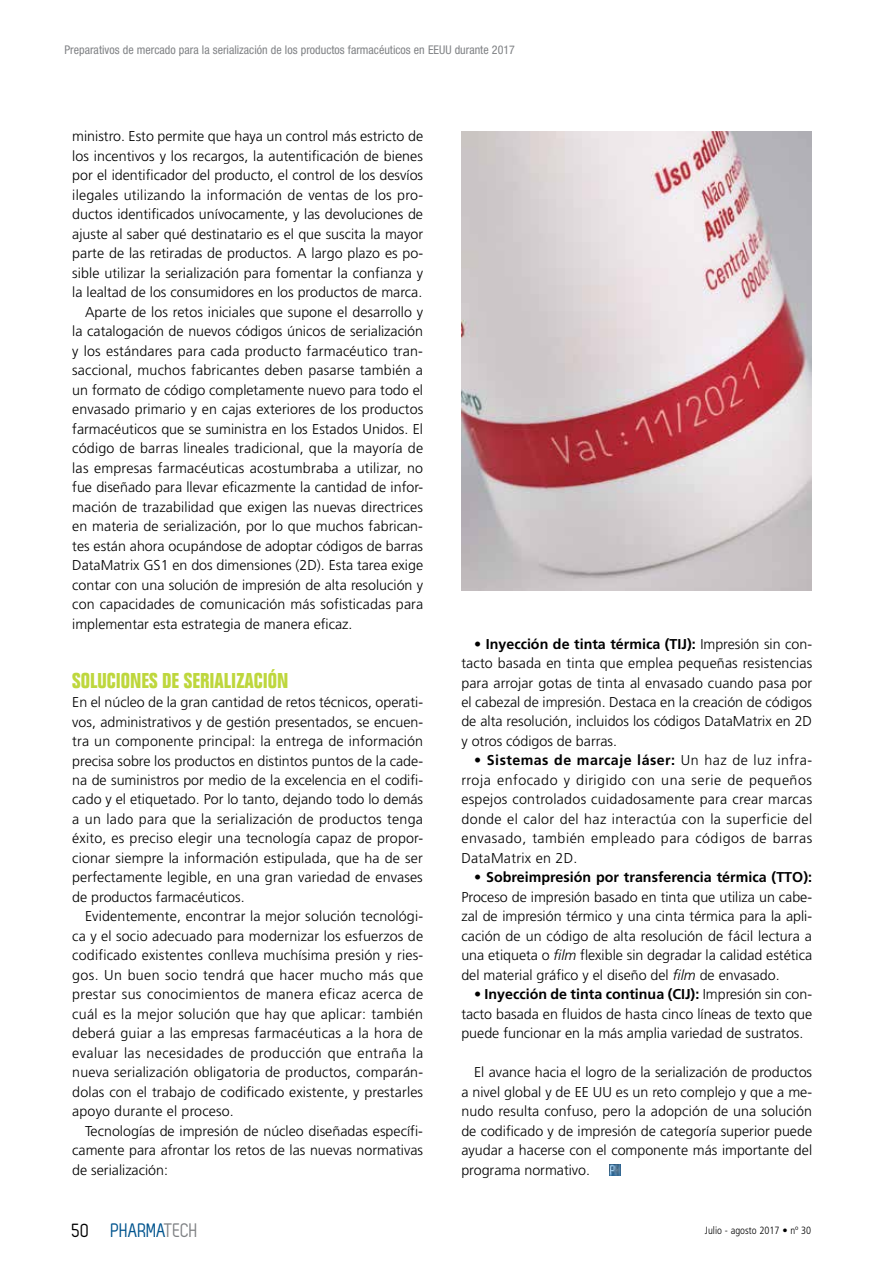
<style>
.page{position:relative;width:893px;height:1263px;background:#fff}
.page>*{position:absolute;margin:0;border:0;box-sizing:border-box;transform-origin:0 0}
.t1{font:700 condensed 21px "Folio";color:#bed73d}
.t2{font:19.5px "Zag";color:#00548e}
.t3{font:300 14.25px/19.5px "Frutiger";color:#000;text-align:justify}
.t4{font:700 14.25px "Frutiger";color:#000}
.t5{font:condensed 12px "Helvetica Neue LT Std";color:#808285}
.t6{font:300 condensed 10.5px "Frutiger";color:#000}
.s1{font-weight:700}
.s2{font-style:italic}
.s3{color:#000}
.s4{color:#808285}
</style>
<div class="page">
<img style="left:461px;top:132px;width:350px;height:458px">
<svg style="left:610px;top:1165px;width:10px;height:10px"></svg>
<p class="t5" style="left:65px;top:42px;width:452px">Preparativos de mercado para la serialización de los productos farmacéuticos en EEUU durante 2017</p>
<p class="t3" style="left:72px;top:127px;width:352px">ministro. Esto permite que haya un control más estricto de</p>
<p class="t3" style="left:72px;top:146px;width:352px">los incentivos y los recargos, la autentificación de bienes</p>
<p class="t3" style="left:72px;top:166px;width:352px">por el identificador del producto, el control de los desvíos</p>
<p class="t3" style="left:72px;top:185px;width:352px">ilegales utilizando la información de ventas de los pro-</p>
<p class="t3" style="left:72px;top:205px;width:352px">ductos identificados unívocamente, y las devoluciones de</p>
<p class="t3" style="left:72px;top:224px;width:352px">ajuste al saber qué destinatario es el que suscita la mayor</p>
<p class="t3" style="left:72px;top:244px;width:352px">parte de las retiradas de productos. A largo plazo es po-</p>
<p class="t3" style="left:72px;top:263px;width:352px">sible utilizar la serialización para fomentar la confianza y</p>
<p class="t3" style="left:72px;top:283px;width:352px">la lealtad de los consumidores en los productos de marca.</p>
<p class="t3" style="left:85px;top:302px;width:340px">Aparte de los retos iniciales que supone el desarrollo y</p>
<p class="t3" style="left:72px;top:322px;width:352px">la catalogación de nuevos códigos únicos de serialización</p>
<p class="t3" style="left:72px;top:341px;width:352px">y los estándares para cada producto farmacéutico tran-</p>
<p class="t3" style="left:72px;top:361px;width:352px">saccional, muchos fabricantes deben pasarse también a</p>
<p class="t3" style="left:72px;top:380px;width:352px">un formato de código completamente nuevo para todo el</p>
<p class="t3" style="left:72px;top:400px;width:352px">envasado primario y en cajas exteriores de los productos</p>
<p class="t3" style="left:72px;top:419px;width:352px">farmacéuticos que se suministra en los Estados Unidos. El</p>
<p class="t3" style="left:72px;top:439px;width:352px">código de barras lineales tradicional, que la mayoría de</p>
<p class="t3" style="left:72px;top:458px;width:352px">las empresas farmacéuticas acostumbraba a utilizar, no</p>
<p class="t3" style="left:72px;top:478px;width:352px">fue diseñado para llevar eficazmente la cantidad de infor-</p>
<p class="t3" style="left:72px;top:497px;width:352px">mación de trazabilidad que exigen las nuevas directrices</p>
<p class="t3" style="left:72px;top:517px;width:352px">en materia de serialización, por lo que muchos fabrican-</p>
<p class="t3" style="left:72px;top:536px;width:352px">tes están ahora ocupándose de adoptar códigos de barras</p>
<p class="t3" style="left:72px;top:556px;width:352px">DataMatrix GS1 en dos dimensiones (2D). Esta tarea exige</p>
<p class="t3" style="left:72px;top:575px;width:352px">contar con una solución de impresión de alta resolución y</p>
<p class="t3" style="left:72px;top:595px;width:352px">con capacidades de comunicación más sofisticadas para</p>
<p class="t3" style="left:72px;top:614px;width:282px">implementar esta estrategia de manera eficaz.</p>
<h1 class="t1" style="left:72px;top:668px;width:218px">SOLUCIONES DE SERIALIZACIÓN</h1>
<p class="t3" style="left:72px;top:692px;width:352px">En el núcleo de la gran cantidad de retos técnicos, operati&shy;vos, administrativos y de gestión presentados, se encuen&shy;tra un componente principal: la entrega de información precisa sobre los productos en distintos puntos de la cade&shy;na de suministros por medio de la excelencia en el codifi&shy;cado y el etiquetado. Por lo tanto, dejando todo lo demás a un lado para que la serialización de productos tenga éxito, es preciso elegir una tecnología capaz de propor&shy;cionar siempre la información estipulada, que ha de ser perfectamente legible, en una gran variedad de envases de productos farmacéuticos.</p>
<p class="t3" style="left:72px;top:907px;width:352px;text-indent:13px">Evidentemente, encontrar la mejor solución tecnológi&shy;ca y el socio adecuado para modernizar los esfuerzos de codificado existentes conlleva muchísima presión y ries&shy;gos. Un buen socio tendrá que hacer mucho más que prestar sus conocimientos de manera eficaz acerca de cuál es la mejor solución que hay que aplicar: también deberá guiar a las empresas farmacéuticas a la hora de evaluar las necesidades de producción que entraña la nueva serialización obligatoria de productos, comparán&shy;dolas con el trabajo de codificado existente, y prestarles apoyo durante el proceso.</p>
<p class="t3" style="left:72px;top:1121px;width:352px;text-indent:13px">Tecnologías de impresión de núcleo diseñadas específi&shy;camente para afrontar los retos de las nuevas normativas de serialización:</p>
<p class="t3" style="left:461px;top:634px;width:352px;text-indent:13px"><span class="s1">• Inyección de tinta térmica (TIJ):</span> Impresión sin con&shy;tacto basada en tinta que emplea pequeñas resistencias para arrojar gotas de tinta al envasado cuando pasa por el cabezal de impresión. Destaca en la creación de códigos de alta resolución, incluidos los códigos DataMatrix en 2D y otros códigos de barras.</p>
<p class="t3" style="left:461px;top:751px;width:352px;text-indent:13px"><span class="s1">• Sistemas de marcaje láser:</span> Un haz de luz infra&shy;rroja enfocado y dirigido con una serie de pequeños espejos controlados cuidadosamente para crear marcas donde el calor del haz interactúa con la superficie del envasado, también empleado para códigos de barras DataMatrix en 2D.</p>
<p class="t4" style="left:474px;top:869px;width:339px">• Sobreimpresión por transferencia térmica (TTO):</p>
<p class="t3" style="left:461px;top:887px;width:352px">Proceso de impresión basado en tinta que utiliza un cabe&shy;zal de impresión térmico y una cinta térmica para la apli&shy;cación de un código de alta resolución de fácil lectura a una etiqueta o <span class="s2">film</span> flexible sin degradar la calidad estética del material gráfico y el diseño del <span class="s2">film</span> de envasado.</p>
<p class="t3" style="left:461px;top:985px;width:352px;text-indent:13px"><span class="s1">• Inyección de tinta continua (CIJ):</span> Impresión sin con&shy;tacto basada en fluidos de hasta cinco líneas de texto que puede funcionar en la más amplia variedad de sustratos.</p>
<p class="t3" style="left:461px;top:1063px;width:352px;text-indent:13px">El avance hacia el logro de la serialización de productos a nivel global y de EE UU es un reto complejo y que a me&shy;nudo resulta confuso, pero la adopción de una solución de codificado y de impresión de categoría superior puede ayudar a hacerse con el componente más importante del programa normativo.</p>
<h2 class="t2" style="left:72px;top:1219px;width:127px"><span class="s3">50</span> PHARMA<span class="s4">TECH</span></h2>
<p class="t6" style="left:705px;top:1224px;width:108px">Julio - agosto 2017 • nº 30</p>
</div>
